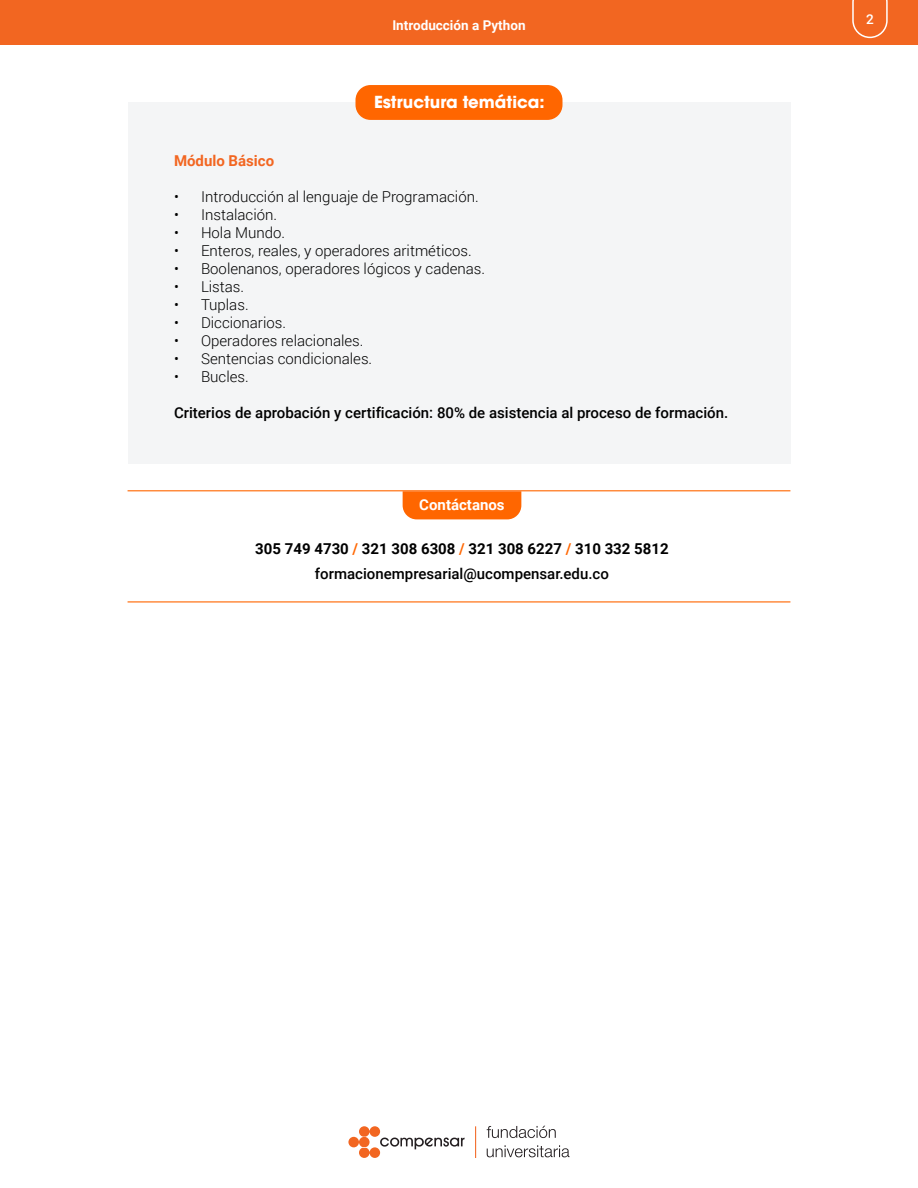
<style>
.page{position:relative;width:918px;height:1188px;background:#fff}
.page>*{position:absolute;margin:0;border:0;box-sizing:border-box;transform-origin:0 0}
.t1{font:700 16.5px "ITC Avant Garde Std";color:#fff}
.t2{font:300 15px "Roboto";color:#000}
.t3{font:700 15px/25.5px "Roboto";color:#000;text-align:center}
.t4{font:500 15px "Roboto";color:#000}
.t5{font:700 15px "Roboto";color:#f26621}
.t6{font:700 15px "Roboto";color:#fff}
.t7{font:700 13.5px "Roboto";color:#fff}
.t8{font:500 13.5px "Roboto";color:#fff}
.s1{color:#f60}
.s2{font-weight:500}
</style>
<div class="page">
<svg style="left:348px;top:1126px;width:222px;height:32px"></svg>
<div style="left:0;top:0;width:918px;height:45px;background:#f26621"></div>
<div style="left:128px;top:102px;width:662px;height:362px;background:#f4f5f6"></div>
<div style="left:403px;top:491px;width:118px;height:28px;background:#f60"></div>
<hr style="left:128px;top:490px;width:662px;height:1px;background:#f60">
<hr style="left:128px;top:601px;width:662px;height:1px;background:#f60">
<div style="left:356px;top:85px;width:206px;height:35px;background:#f60;border-radius:15px"></div>
<p class="t7" style="left:392px;top:15px;width:135px">Introducción a Python</p>
<p class="t1" style="left:374px;top:91px;width:172px">Estructura temática:</p>
<p class="t5" style="left:174px;top:150px;width:102px">Módulo Básico</p>
<p class="t2" style="left:174px;top:186px;width:306px">• Introducción al lenguaje de Programación.</p>
<p class="t2" style="left:174px;top:204px;width:105px">• Instalación.</p>
<p class="t2" style="left:174px;top:222px;width:113px">• Hola Mundo.</p>
<p class="t2" style="left:174px;top:240px;width:299px">• Enteros, reales, y operadores aritméticos.</p>
<p class="t2" style="left:174px;top:258px;width:313px">• Boolenanos, operadores lógicos y cadenas.</p>
<p class="t2" style="left:174px;top:276px;width:72px">• Listas.</p>
<p class="t2" style="left:174px;top:294px;width:76px">• Tuplas.</p>
<p class="t2" style="left:174px;top:312px;width:114px">• Diccionarios.</p>
<p class="t2" style="left:174px;top:330px;width:191px">• Operadores relacionales.</p>
<p class="t2" style="left:174px;top:348px;width:200px">• Sentencias condicionales.</p>
<p class="t2" style="left:174px;top:366px;width:76px">• Bucles.</p>
<p class="t4" style="left:174px;top:402px;width:556px">Criterios de aprobación y certificación: 80% de asistencia al proceso de formación.</p>
<p class="t6" style="left:419px;top:494px;width:87px">Contáctanos</p>
<p class="t3" style="left:255px;top:535px;width:415px">305 749 4730 <span class="s1">/</span> 321 308 6308 <span class="s1">/</span> 321 308 6227 <span class="s1">/</span> 310 332 5812 <span class="s2">formacionempresarial@ucompensar.edu.co</span></p>
<p class="t8" style="left:866px;top:9px;width:9px">2</p>
</div>
